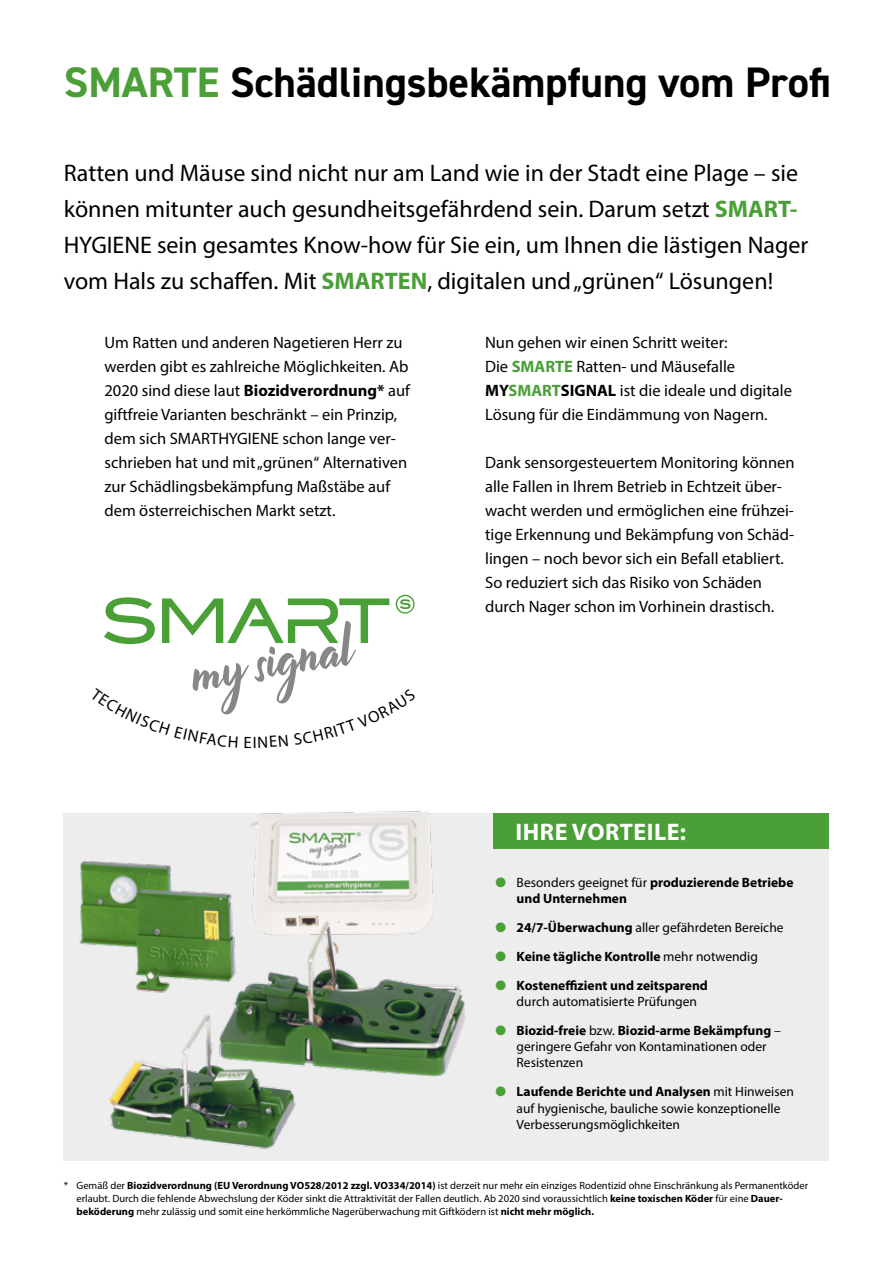
<style>
.page{position:relative;width:893px;height:1263px;background:#fff}
.page>*{position:absolute;margin:0;border:0;box-sizing:border-box;transform-origin:0 0}
.t1{font:700 42.75px "DIN2014";color:#000}
.t2{font:24px/36px "Myriad Pro";color:#000}
.t3{font:700 24px "Myriad Pro";letter-spacing:.02em;color:#fff}
.t4{font:16.5px/24px "Myriad Pro";color:#000}
.t5{font:13.5px/16.2px "Myriad Pro";color:#000}
.t6{font:700 13.5px/16.2px "Myriad Pro";color:#000}
.t7{font:10.5px/12.6px "Myriad Pro";color:#000}
.s1{color:#4aa037}
.s2{font-weight:700;color:#4aa037}
.s3{font-weight:700}
.s4{font-weight:400}
</style>
<div class="page">
<div style="left:64px;top:813px;width:765px;height:347px;background:#ededed"></div>
<img style="left:79px;top:861px;width:153px;height:84px">
<img style="left:250px;top:811px;width:183px;height:100px">
<div style="left:493px;top:813px;width:336px;height:35px;background:#4aa037"></div>
<img style="left:95px;top:911px;width:370px;height:238px">
<svg style="left:104px;top:595px;width:311px;height:120px"></svg>
<h1 class="t1" style="left:64px;top:54px;width:768px"><span class="s1">SMARTE</span> Schädlingsbekämpfung vom Profi</h1>
<p class="t2" style="left:64px;top:155px;width:746px">Ratten und Mäuse sind nicht nur am Land wie in der Stadt eine Plage – sie können mitunter auch gesundheitsgefährdend sein. Darum setzt <span class="s2">SMART-</span>HYGIENE sein gesamtes Know-how für Sie ein, um Ihnen die lästigen Nager vom Hals zu schaffen. Mit <span class="s2">SMARTEN</span>, digitalen und „grünen“ Lösungen!</p>
<p class="t4" style="left:104px;top:330px;width:307px">Um Ratten und anderen Nagetieren Herr zu werden gibt es zahlreiche Möglichkeiten. Ab 2020 sind diese laut <span class="s3">Biozidverordnung*</span> auf giftfreie Varianten beschränkt – ein Prinzip, dem sich SMARTHYGIENE schon lange ver&shy;schrieben hat und mit „grünen“ Alternativen zur Schädlingsbekämpfung Maßstäbe auf dem österreichischen Markt setzt.</p>
<p class="t4" style="left:253px;top:730px;width:6px">I</p>
<p class="t4" style="left:485px;top:330px;width:308px">Nun gehen wir einen Schritt weiter:<br>Die <span class="s2">SMARTE</span> Ratten- und Mäusefalle <span class="s3">MY</span><span class="s2">SMART</span><span class="s3">SIGNAL</span> ist die ideale und digitale Lösung für die Eindämmung von Nagern.</p>
<p class="t4" style="left:485px;top:450px;width:311px">Dank sensorgesteuertem Monitoring können alle Fallen in Ihrem Betrieb in Echtzeit über&shy;wacht werden und ermöglichen eine frühzei&shy;tige Erkennung und Bekämpfung von Schäd&shy;lingen – noch bevor sich ein Befall etabliert.<br>So reduziert sich das Risiko von Schäden durch Nager schon im Vorhinein drastisch.</p>
<h2 class="t3" style="left:516px;top:816px;width:172px">IHRE VORTEILE:</h2>
<p class="t6" style="left:517px;top:874px;width:278px;text-indent:-21px"><span class="s1">●</span> <span class="s4">Besonders geeignet für</span> produzierende Betriebe und Unternehmen</p>
<p class="t5" style="left:495px;top:919px;width:290px"><span class="s1">●</span> <span class="s3">24/7-Überwachung</span> aller gefährdeten Bereiche</p>
<p class="t6" style="left:495px;top:948px;width:264px"><span class="s1">●</span> Keine tägliche Kontrolle <span class="s4">mehr notwendig</span></p>
<p class="t6" style="left:517px;top:977px;width:193px;text-indent:-21px"><span class="s1">●</span> Kosteneffizient und zeitsparend <span class="s4">durch automatisierte Prüfungen</span></p>
<p class="t5" style="left:517px;top:1022px;width:266px;text-indent:-21px"><span class="s1">●</span> <span class="s3">Biozid-freie</span> bzw. <span class="s3">Biozid-arme Bekämpfung</span> – geringere Gefahr von Kontaminationen oder<br>Resistenzen</p>
<p class="t5" style="left:517px;top:1083px;width:279px;text-indent:-21px"><span class="s1">●</span> <span class="s3">Laufende Berichte und Analysen</span> mit Hinweisen auf hygienische, bauliche sowie konzeptionelle<br>Verbesserungsmöglichkeiten</p>
<p class="t7" style="left:77px;top:1179px;width:733px;text-indent:-13px">* Gemäß der <span class="s3">Biozidverordnung (EU Verordnung VO528/2012 zzgl. VO334/2014)</span> ist derzeit nur mehr ein einziges Rodentizid ohne Einschränkung als Permanentköder erlaubt. Durch die fehlende Abwechslung der Köder sinkt die Attraktivität der Fallen deutlich. Ab 2020 sind voraussichtlich <span class="s3">keine toxischen Köder</span> für eine <span class="s3">Dauer&shy;beköderung</span> mehr zulässig und somit eine herkömmliche Nagerüberwachung mit Giftködern ist <span class="s3">nicht mehr möglich.</span></p>
</div>
